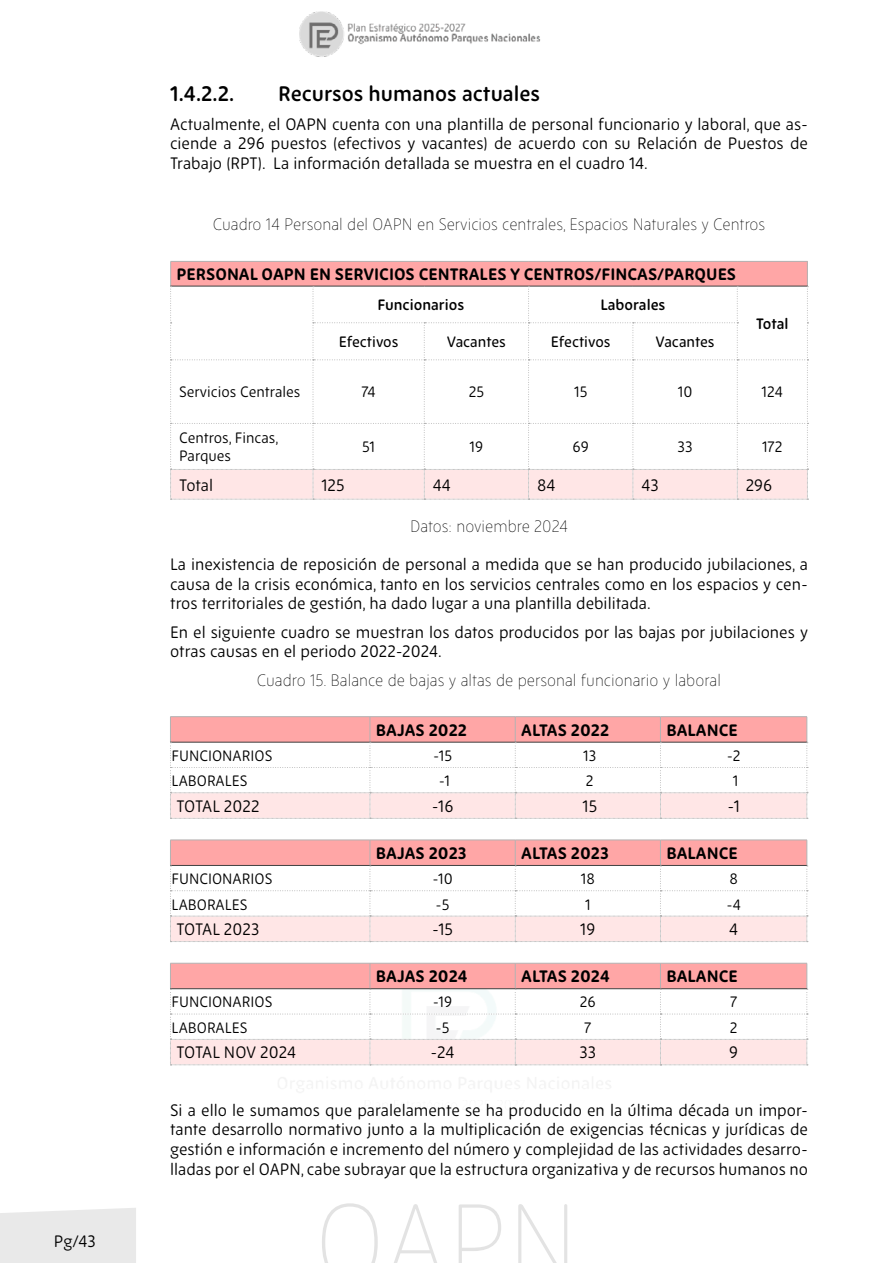
<style>
.page{position:relative;width:893px;height:1263px;background:#fff}
.page>*{position:absolute;margin:0;border:0;box-sizing:border-box;transform-origin:0 0}
.t1{font:100 108px "New Zen";color:#e3e3e3}
.t2{font:600 21px "New Zen";color:#000}
.t3{font:16.5px/19.8px "New Zen";color:#000;text-align:justify}
.t4{font:100 16.5px "New Zen";color:#000}
.t5{font:700 16.5px "New Zen";color:#000}
.t6{font:15px/18px "New Zen";color:#000}
.t7{font:500 15px "New Zen";color:#000}
.t8{font:600 15px "New Zen";color:#000}
</style>
<div class="page">
<div style="left:0;top:1208px;width:136px;height:55px;background:#e9e9e9"></div>
<img style="left:274px;top:1065px;width:339px;height:27px">
<img style="left:300px;top:12px;width:241px;height:45px">
<hr style="left:170px;top:261px;width:143px;height:1px;background:#b3b3b3">
<hr style="left:313px;top:261px;width:111px;height:1px;background:#b3b3b3">
<hr style="left:424px;top:261px;width:105px;height:1px;background:#b3b3b3">
<hr style="left:529px;top:261px;width:104px;height:1px;background:#b3b3b3">
<hr style="left:633px;top:261px;width:104px;height:1px;background:#b3b3b3">
<hr style="left:737px;top:261px;width:71px;height:1px;background:#b3b3b3">
<svg style="left:170px;top:262px;width:638px;height:238px"></svg>
<hr style="left:170px;top:716px;width:200px;height:1px;background:#b3b3b3">
<hr style="left:370px;top:716px;width:145px;height:1px;background:#b3b3b3">
<hr style="left:515px;top:716px;width:145px;height:1px;background:#b3b3b3">
<hr style="left:660px;top:716px;width:147px;height:1px;background:#b3b3b3">
<svg style="left:170px;top:717px;width:638px;height:102px"></svg>
<svg style="left:170px;top:840px;width:638px;height:102px"></svg>
<svg style="left:170px;top:963px;width:638px;height:102px"></svg>
<p class="t3" style="left:54px;top:1231px;width:43px">Pg/43</p>
<p class="t2" style="left:170px;top:81px;width:66px">1.4.2.2.</p>
<p class="t2" style="left:278px;top:81px;width:264px">Recursos humanos actuales</p>
<p class="t3" style="left:170px;top:114px;width:639px">Actualmente, el OAPN cuenta con una plantilla de personal funcionario y laboral, que as&shy;ciende a 296 puestos (efectivos y vacantes) de acuerdo con su Relación de Puestos de Trabajo (RPT). La información detallada se muestra en el cuadro 14.</p>
<p class="t4" style="left:213px;top:216px;width:554px">Cuadro 14 Personal del OAPN en Servicios centrales, Espacios Naturales y Centros</p>
<p class="t5" style="left:177px;top:264px;width:561px">PERSONAL OAPN EN SERVICIOS CENTRALES Y CENTROS/FINCAS/PARQUES</p>
<p class="t8" style="left:377px;top:296px;width:88px">Funcionarios</p>
<p class="t8" style="left:600px;top:296px;width:67px">Laborales</p>
<p class="t8" style="left:756px;top:314px;width:34px">Total</p>
<p class="t7" style="left:339px;top:333px;width:61px">Efectivos</p>
<p class="t7" style="left:447px;top:333px;width:60px">Vacantes</p>
<p class="t7" style="left:551px;top:333px;width:61px">Efectivos</p>
<p class="t7" style="left:656px;top:333px;width:60px">Vacantes</p>
<p class="t6" style="left:179px;top:383px;width:123px">Servicios Centrales</p>
<p class="t6" style="left:361px;top:383px;width:16px">74</p>
<p class="t6" style="left:469px;top:383px;width:17px">25</p>
<p class="t6" style="left:574px;top:383px;width:15px">15</p>
<p class="t6" style="left:678px;top:383px;width:16px">10</p>
<p class="t6" style="left:762px;top:383px;width:23px">124</p>
<p class="t6" style="left:179px;top:429px;width:101px">Centros, Fincas,<br>Parques</p>
<p class="t6" style="left:362px;top:438px;width:15px">51</p>
<p class="t6" style="left:470px;top:438px;width:15px">19</p>
<p class="t6" style="left:573px;top:438px;width:18px">69</p>
<p class="t6" style="left:677px;top:438px;width:17px">33</p>
<p class="t6" style="left:762px;top:438px;width:22px">172</p>
<p class="t3" style="left:179px;top:475px;width:35px">Total</p>
<p class="t3" style="left:321px;top:475px;width:25px">125</p>
<p class="t3" style="left:433px;top:475px;width:20px">44</p>
<p class="t3" style="left:537px;top:475px;width:20px">84</p>
<p class="t3" style="left:641px;top:475px;width:19px">43</p>
<p class="t3" style="left:746px;top:475px;width:28px">296</p>
<p class="t4" style="left:410px;top:517px;width:159px">Datos: noviembre 2024</p>
<p class="t3" style="left:170px;top:554px;width:639px">La inexistencia de reposición de personal a medida que se han producido jubilaciones, a causa de la crisis económica, tanto en los servicios centrales como en los espacios y cen&shy;tros territoriales de gestión, ha dado lugar a una plantilla debilitada.</p>
<p class="t3" style="left:170px;top:622px;width:639px">En el siguiente cuadro se muestran los datos producidos por las bajas por jubilaciones y otras causas en el periodo 2022-2024.</p>
<p class="t4" style="left:257px;top:671px;width:466px">Cuadro 15. Balance de bajas y altas de personal funcionario y laboral</p>
<p class="t5" style="left:376px;top:720px;width:93px">BAJAS 2022</p>
<p class="t5" style="left:521px;top:720px;width:90px">ALTAS 2022</p>
<p class="t5" style="left:666px;top:720px;width:73px">BALANCE</p>
<p class="t6" style="left:172px;top:747px;width:102px">FUNCIONARIOS</p>
<p class="t6" style="left:433px;top:747px;width:21px">-15</p>
<p class="t6" style="left:583px;top:747px;width:15px">13</p>
<p class="t6" style="left:727px;top:747px;width:15px">-2</p>
<p class="t6" style="left:172px;top:772px;width:78px">LABORALES</p>
<p class="t6" style="left:439px;top:772px;width:13px">-1</p>
<p class="t6" style="left:586px;top:772px;width:9px">2</p>
<p class="t6" style="left:733px;top:772px;width:7px">1</p>
<p class="t3" style="left:176px;top:796px;width:85px">TOTAL 2022</p>
<p class="t3" style="left:432px;top:796px;width:23px">-16</p>
<p class="t3" style="left:583px;top:796px;width:16px">15</p>
<p class="t3" style="left:727px;top:796px;width:14px">-1</p>
<p class="t5" style="left:376px;top:843px;width:92px">BAJAS 2023</p>
<p class="t5" style="left:521px;top:843px;width:89px">ALTAS 2023</p>
<p class="t5" style="left:666px;top:843px;width:73px">BALANCE</p>
<p class="t6" style="left:172px;top:870px;width:102px">FUNCIONARIOS</p>
<p class="t6" style="left:432px;top:870px;width:22px">-10</p>
<p class="t6" style="left:581px;top:870px;width:16px">18</p>
<p class="t6" style="left:729px;top:870px;width:10px">8</p>
<p class="t6" style="left:172px;top:895px;width:78px">LABORALES</p>
<p class="t6" style="left:436px;top:895px;width:15px">-5</p>
<p class="t6" style="left:585px;top:895px;width:7px">1</p>
<p class="t6" style="left:726px;top:895px;width:16px">-4</p>
<p class="t3" style="left:176px;top:920px;width:84px">TOTAL 2023</p>
<p class="t3" style="left:432px;top:920px;width:22px">-15</p>
<p class="t3" style="left:580px;top:920px;width:17px">19</p>
<p class="t3" style="left:729px;top:920px;width:11px">4</p>
<p class="t5" style="left:376px;top:966px;width:93px">BAJAS 2024</p>
<p class="t5" style="left:521px;top:966px;width:90px">ALTAS 2024</p>
<p class="t5" style="left:666px;top:966px;width:73px">BALANCE</p>
<p class="t6" style="left:172px;top:993px;width:102px">FUNCIONARIOS</p>
<p class="t6" style="left:433px;top:993px;width:21px">-19</p>
<p class="t6" style="left:580px;top:993px;width:17px">26</p>
<p class="t6" style="left:730px;top:993px;width:9px">7</p>
<p class="t6" style="left:172px;top:1019px;width:78px">LABORALES</p>
<p class="t6" style="left:436px;top:1019px;width:15px">-5</p>
<p class="t6" style="left:584px;top:1019px;width:9px">7</p>
<p class="t6" style="left:730px;top:1019px;width:9px">2</p>
<p class="t3" style="left:176px;top:1043px;width:121px">TOTAL NOV 2024</p>
<p class="t3" style="left:431px;top:1043px;width:25px">-24</p>
<p class="t3" style="left:579px;top:1043px;width:18px">33</p>
<p class="t3" style="left:729px;top:1043px;width:10px">9</p>
<p class="t3" style="left:170px;top:1100px;width:639px">Si a ello le sumamos que paralelamente se ha producido en la última década un impor&shy;tante desarrollo normativo junto a la multiplicación de exigencias técnicas y jurídicas de gestión e información e incremento del número y complejidad de las actividades desarro&shy;lladas por el OAPN, cabe subrayar que la estructura organizativa y de recursos humanos no</p>
<h1 class="t1" style="left:314px;top:1183px;width:266px">OAPN</h1>
</div>
